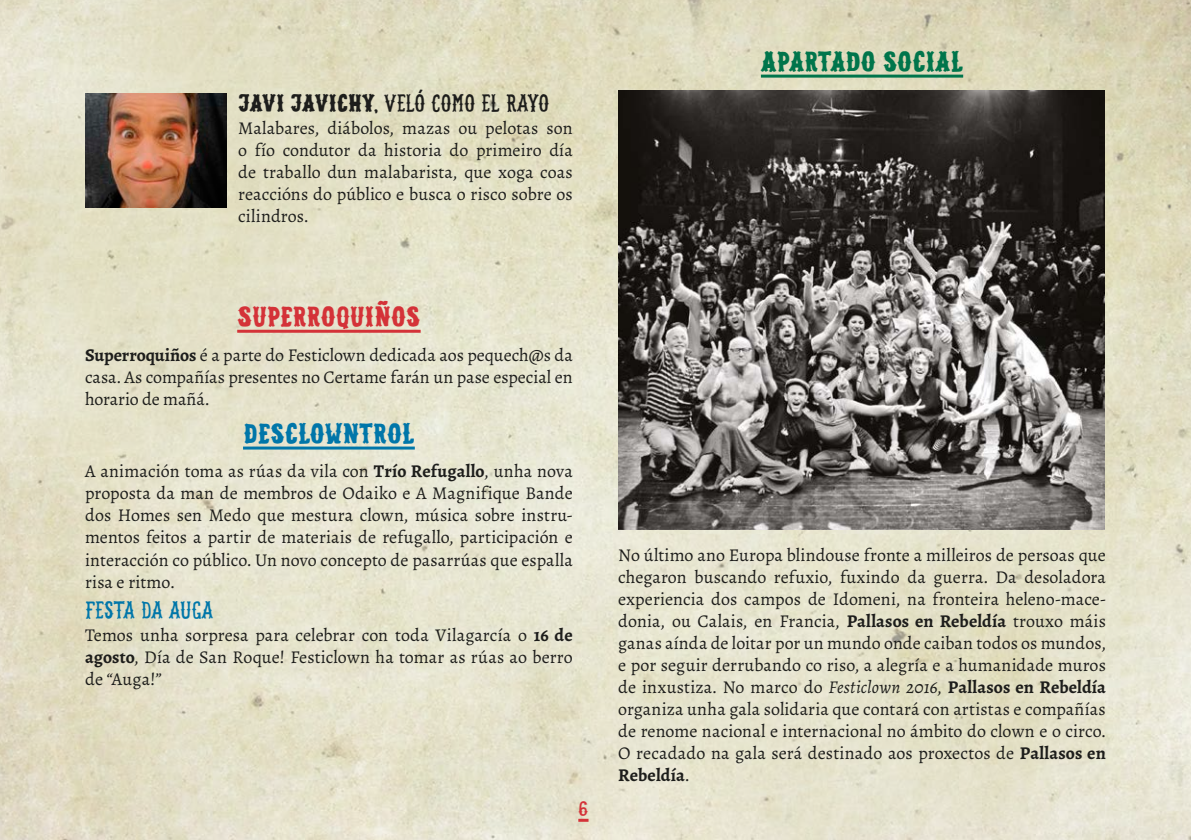
<style>
.page{position:relative;width:1191px;height:840px;background:#fff}
.page>*{position:absolute;margin:0;border:0;box-sizing:border-box;transform-origin:0 0}
.t1{font:700 28px "Mrs Summer";letter-spacing:-.01em;color:#00754b}
.t2{font:700 28px "Mrs Summer";color:#d43238}
.t3{font:700 28px "Mrs Summer";letter-spacing:-.005em;color:#0076a9}
.t4{font:24px "Mrs Summer";letter-spacing:-.01em;color:#1d1d1b}
.t5{font:24px "Mrs Summer";letter-spacing:-.005em;color:#0076a9}
.t6{font:20px "Mrs Summer";color:#d43238}
.t7{font:18px/22px "Alegreya";letter-spacing:.005em;color:#1d1d1b;text-align:justify}
.s1{font-weight:700}
.s2{font-style:italic}
</style>
<div class="page">
<img style="left:0;top:0;width:1191px;height:839px">
<svg style="left:578px;top:818px;width:10px;height:3px"></svg>
<hr style="left:237px;top:329px;width:184px;height:3px;background:#d43238">
<hr style="left:243px;top:446px;width:172px;height:3px;background:#0076a9">
<hr style="left:761px;top:75px;width:202px;height:3px;background:#00754b">
<img style="left:618px;top:91px;width:486px;height:438px">
<img style="left:85px;top:94px;width:142px;height:113px">
<h2 class="t4" style="left:238px;top:89px;width:312px"><span class="s1">JAVI JAVICHY</span>, VELÓ COMO EL RAYO</h2>
<p class="t7" style="left:238px;top:117px;width:336px">Malabares, diábolos, mazas ou pelotas son o fío condutor da historia do primeiro día de traballo dun malabarista, que xoga coas reaccións do público e busca o risco sobre os cilindros.</p>
<h1 class="t1" style="left:761px;top:44px;width:204px">APARTADO SOCIAL</h1>
<h1 class="t2" style="left:237px;top:299px;width:185px">SUPERROQUIÑOS</h1>
<p class="t7" style="left:85px;top:343px;width:489px"><span class="s1">Superroquiños</span> é a parte do Festiclown dedicada aos pequech@s da casa. As compañías presentes no Certame farán un pase especial en horario de mañá.</p>
<h1 class="t3" style="left:243px;top:415px;width:173px">DESCLOWNTROL</h1>
<p class="t7" style="left:85px;top:460px;width:489px">A animación toma as rúas da vila con <span class="s1">Trío Refugallo</span>, unha nova proposta da man de membros de Odaiko e A Magnifique Bande dos Homes sen Medo que mestura clown, música sobre instru&shy;mentos feitos a partir de materiais de refugallo, participación e interacción co público. Un novo concepto de pasarrúas que espalla risa e ritmo.</p>
<h2 class="t5" style="left:85px;top:596px;width:129px">FESTA DA AUGA</h2>
<p class="t7" style="left:85px;top:624px;width:489px">Temos unha sorpresa para celebrar con toda Vilagarcía o <span class="s1">16 de agosto</span>, Día de San Roque! Festiclown ha tomar as rúas ao berro de “Auga!”</p>
<p class="t6" style="left:578px;top:796px;width:12px">6</p>
<p class="t7" style="left:618px;top:543px;width:489px">No último ano Europa blindouse fronte a milleiros de persoas que chegaron buscando refuxio, fuxindo da guerra. Da desoladora experiencia dos campos de Idomeni, na fronteira heleno-mace&shy;donia, ou Calais, en Francia, <span class="s1">Pallasos en Rebeldía</span> trouxo máis ganas aínda de loitar por un mundo onde caiban todos os mundos, e por seguir derrubando co riso, a alegría e a humanidade muros de inxustiza. No marco do <span class="s2">Festiclown 2016</span>, <span class="s1">Pallasos en Rebeldía </span>organiza unha gala solidaria que contará con artistas e compañías de renome nacional e internacional no ámbito do clown e o circo.<br>O recadado na gala será destinado aos proxectos de <span class="s1">Pallasos en Rebeldía</span>.</p>
</div>
